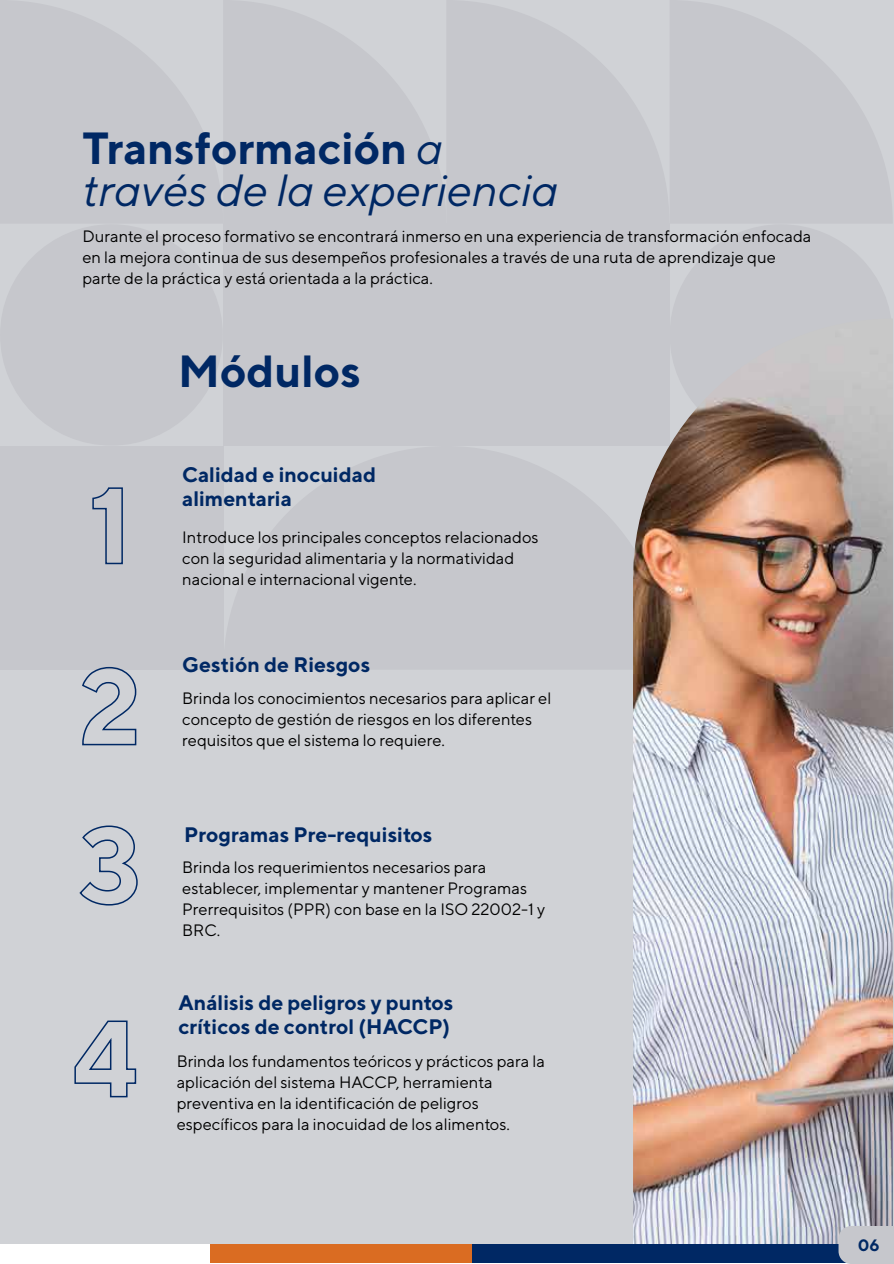
<style>
.page{position:relative;width:894px;height:1264px;background:#fff}
.page>*{position:absolute;margin:0;border:0;box-sizing:border-box;transform-origin:0 0}
.t1{font:italic 45px/42px "TT Norms";color:#002864}
.t2{font:700 45px "TT Norms";color:#002864}
.t3{font:700 21px/24px "TT Norms";color:#002864}
.t4{font:16.5px/21px "TT Norms";color:#000}
.t5{font:700 16.5px "TT Norms";color:#002864}
.s1{font-weight:700;font-style:normal}
</style>
<div class="page">
<div style="left:0;top:0;width:894px;height:1263px;background:#d0d2d6"></div>
<svg style="left:223px;top:446px;width:410px;height:224px;fill:#c6c7cc"></svg>
<div style="left:0;top:446px;width:223px;height:224px;background:#c6c7cc"></div>
<svg style="left:0;top:0;width:223px;height:223px;fill:#c6c7cc"></svg>
<svg style="left:223px;top:0;width:223px;height:224px;fill:#c6c7cc"></svg>
<svg style="left:446px;top:0;width:223px;height:224px;fill:#c6c7cc"></svg>
<div style="left:0;top:224px;width:223px;height:222px;background:#c6c7cc;border-radius:50%"></div>
<svg style="left:670px;top:0;width:222px;height:223px;fill:#c6c7cc"></svg>
<div style="left:670px;top:224px;width:222px;height:222px;background:#c6c7cc;border-radius:50%"></div>
<div style="left:223px;top:224px;width:447px;height:222px;background:#c6c7cc"></div>
<svg style="left:92px;top:487px;width:31px;height:78px"></svg>
<svg style="left:82px;top:666px;width:55px;height:80px"></svg>
<svg style="left:79px;top:825px;width:59px;height:81px"></svg>
<svg style="left:74px;top:1020px;width:63px;height:78px"></svg>
<img style="left:633px;top:319px;width:260px;height:925px">
<div style="left:0;top:1244px;width:211px;height:19px;background:#fff"></div>
<div style="left:211px;top:1244px;width:262px;height:19px;background:#da6c22"></div>
<div style="left:473px;top:1244px;width:420px;height:19px;background:#002864"></div>
<div style="left:838px;top:1226px;width:56px;height:38px;background:#c6c7cc"></div>
<h1 class="t1" style="left:82px;top:126px;width:477px"><span class="s1">Transformación</span> a través de la experiencia</h1>
<p class="t4" style="left:82px;top:226px;width:730px">Durante el proceso formativo se encontrará inmerso en una experiencia de transformación enfocada en la mejora continua de sus desempeños profesionales a través de una ruta de aprendizaje que parte de la práctica y está orientada a la práctica.</p>
<h1 class="t2" style="left:178px;top:343px;width:184px">Módulos</h1>
<p class="t3" style="left:182px;top:462px;width:195px">Calidad e inocuidad alimentaria</p>
<p class="t4" style="left:182px;top:526px;width:358px">Introduce los principales conceptos relacionados con la seguridad alimentaria y la normatividad nacional e internacional vigente.</p>
<p class="t3" style="left:182px;top:652px;width:190px">Gestión de Riesgos</p>
<p class="t4" style="left:182px;top:688px;width:371px">Brinda los conocimientos necesarios para aplicar el concepto de gestión de riesgos en los diferentes requisitos que el sistema lo requiere.</p>
<p class="t3" style="left:184px;top:822px;width:250px">Programas Pre-requisitos</p>
<p class="t4" style="left:182px;top:857px;width:364px">Brinda los requerimientos necesarios para establecer, implementar y mantener Programas Prerrequisitos (PPR) con base en la ISO 22002-1 y BRC.</p>
<p class="t3" style="left:179px;top:990px;width:276px">Análisis de peligros y puntos críticos de control (HACCP)</p>
<p class="t4" style="left:177px;top:1050px;width:370px">Brinda los fundamentos teóricos y prácticos para la aplicación del sistema HACCP, herramienta preventiva en la identificación de peligros específicos para la inocuidad de los alimentos.</p>
<p class="t5" style="left:858px;top:1234px;width:23px">06</p>
</div>
